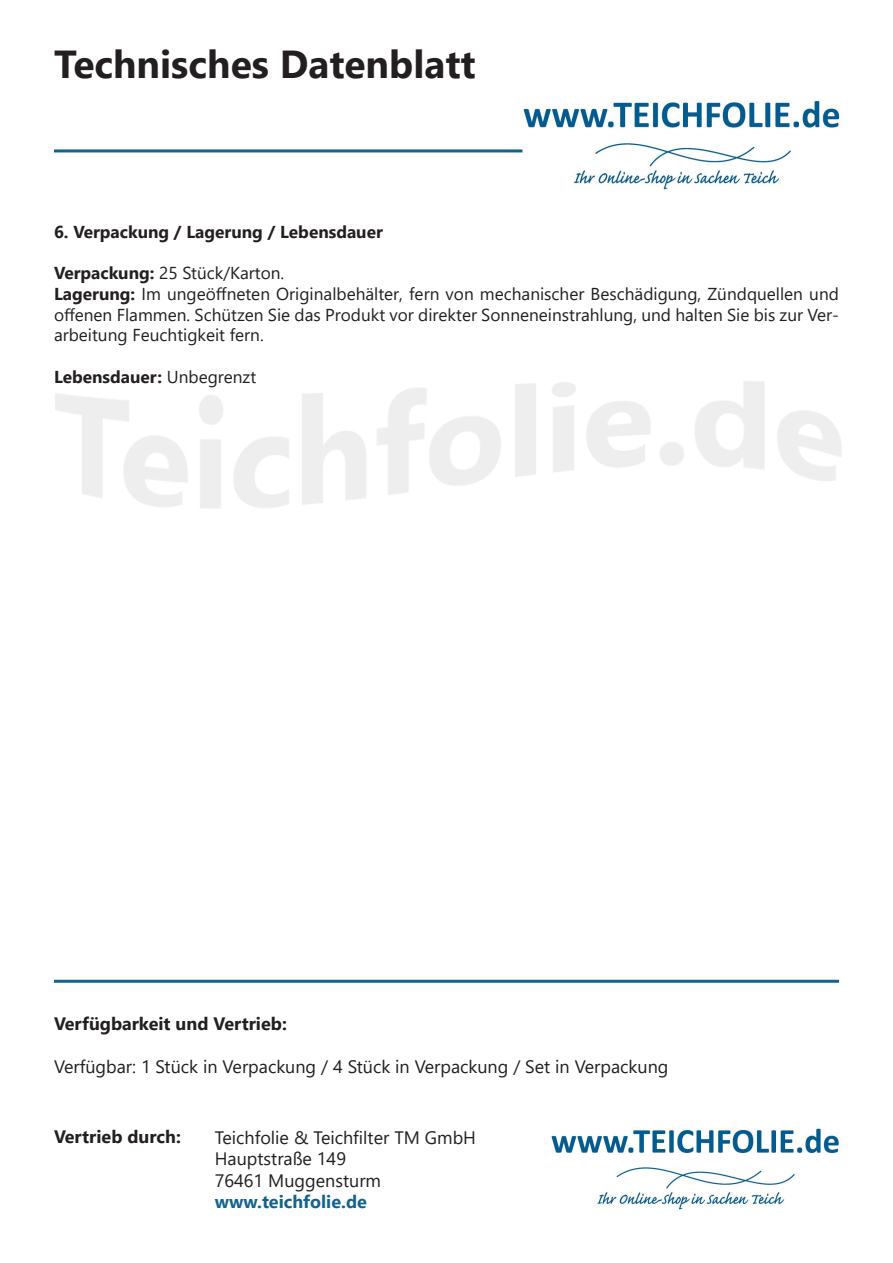
<style>
.page{position:relative;width:893px;height:1263px;background:#fff}
.page>*{position:absolute;margin:0;border:0;box-sizing:border-box;transform-origin:0 0}
.t1{font:700 39px "Segoe UI";color:#231f20}
.t2{font:18px "Segoe UI";color:#231f20}
.t3{font:700 18px "Segoe UI";color:#231f20}
.t4{font:700 18px "Segoe UI";color:#14638f}
.t5{font:17.25px/20.7px "Segoe UI";color:#231f20;text-align:justify}
.t6{font:700 17.25px "Segoe UI";color:#231f20}
.s1{font-weight:700}
.s2{font-weight:400}
</style>
<div class="page">
<hr style="left:54px;top:980px;width:785px;height:3px;background:#14638f">
<img style="left:522px;top:100px;width:318px;height:90px">
<hr style="left:54px;top:149px;width:468px;height:3px;background:#14638f">
<img style="left:551px;top:1128px;width:288px;height:82px">
<p class="t1" style="left:54px;top:28px;width:423px">Technisches Datenblatt</p>
<p class="t6" style="left:54px;top:216px;width:330px">6. Verpackung / Lagerung / Lebensdauer</p>
<p class="t5" style="left:54px;top:261px;width:232px"><span class="s1">Verpackung:</span> 25 Stück/Karton.</p>
<p class="t5" style="left:54px;top:282px;width:786px"><span class="s1">Lagerung:</span> Im ungeöffneten Originalbehälter, fern von mechanischer Beschädigung, Zündquellen und offenen Flammen. Schützen Sie das Produkt vor direkter Sonneneinstrahlung, und halten Sie bis zur Ver&shy;arbeitung Feuchtigkeit fern.</p>
<p class="t6" style="left:54px;top:360px;width:204px">Lebensdauer: <span class="s2">Unbegrenzt</span></p>
<p class="t3" style="left:54px;top:1007px;width:234px">Verfügbarkeit und Vertrieb:</p>
<p class="t2" style="left:54px;top:1050px;width:616px">Verfügbar: 1 Stück in Verpackung / 4 Stück in Verpackung / Set in Verpackung</p>
<p class="t3" style="left:54px;top:1119px;width:128px">Vertrieb durch:</p>
<p class="t2" style="left:215px;top:1120px;width:263px">Teichfolie &amp; Teichfilter TM GmbH</p>
<p class="t2" style="left:215px;top:1142px;width:133px">Hauptstraße 149</p>
<p class="t2" style="left:215px;top:1163px;width:168px">76461 Muggensturm</p>
<p class="t4" style="left:215px;top:1185px;width:154px">www.teichfolie.de</p>
</div>
